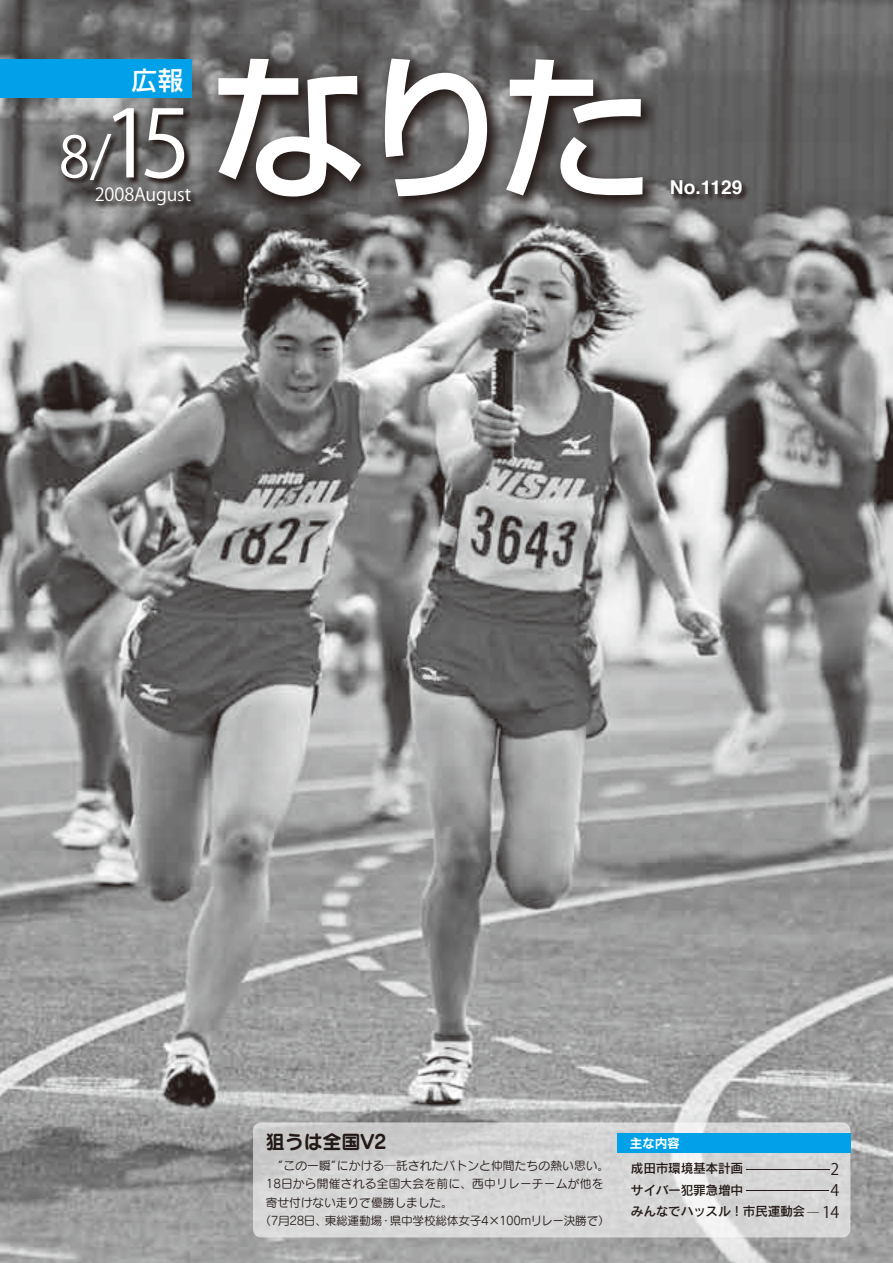
<style>
.page{position:relative;width:893px;height:1263px;background:#fff}
.page>*{position:absolute;margin:0;border:0;box-sizing:border-box;transform-origin:0 0}
.t1{font:500 159.45px "Shin Go Pro";color:#fff}
.t2{font:92.55px "Koz Go Pro";color:#fff}
.t3{font:56.4px "Koz Go Pro";color:#fff}
.t4{font:500 25.5px "Shin Go Pro";color:#fff}
.t5{font:700 19.2px "Helvetica";color:#fff}
.t6{font:19.2px "Seurat Pro B";letter-spacing:-.01em;color:#231916}
.t7{font:18px "Koz Go Pro";letter-spacing:-.015em;color:#fff}
.t8{font:15.9px "Koz Go Pro";color:#231916}
.t9{font:200 15.9px "Koz Go Pro";color:#231916;scale:4.94 1}
.t10{font:200 15.9px "Koz Go Pro";color:#231916;scale:5 1}
.t11{font:12.75px/21.3px "Rodin Pro DB";letter-spacing:-.025em;color:#231916}
.t12{font:12.75px "Rodin Pro B";color:#fff}
.t13{font:11.7px "Seurat Pro M";letter-spacing:.015em;color:#231916}
.t14{font:11.7px "Seurat Pro M";letter-spacing:-.03em;color:#231916}
.s1{font-weight:400}
.s2{font-weight:200}
</style>
<div class="page">
<img style="left:0;top:0;width:893px;height:1263px">
<div style="left:0;top:60px;width:191px;height:38px;background:#00a1e9"></div>
<svg style="left:208px;top:48px;width:455px;height:169px;background:#524e4d"></svg>
<svg style="left:670px;top:179px;width:80px;height:24px;background:#524e4d"></svg>
<svg style="left:59px;top:107px;width:139px;height:105px;background:#636160"></svg>
<svg style="left:253px;top:1122px;width:597px;height:115px;background:#d5d5d6"></svg>
<div style="left:617px;top:1133px;width:233px;height:19px;background:#00a1e9"></div>
<h3 class="t4" style="left:132px;top:59px;width:53px">広報</h3>
<h1 class="t1" style="left:208px;top:-3px;width:448px">なりた</h1>
<h2 class="t2" style="left:102px;top:84px;width:90px">15</h2>
<h3 class="t3" style="left:59px;top:120px;width:54px">8/</h3>
<h3 class="t7" style="left:95px;top:182px;width:98px">2008August</h3>
<h3 class="t5" style="left:670px;top:170px;width:74px">No.1129</h3>
<h3 class="t6" style="left:266px;top:1128px;width:122px">狙うは全国V2</h3>
<p class="t13" style="left:337px;top:1158px;width:274px">にかける─託されたバトンと仲間たちの熱い思い。</p>
<p class="t13" style="left:266px;top:1158px;width:78px">　“この一瞬”</p>
<p class="t13" style="left:266px;top:1176px;width:339px">18日から開催される全国大会を前に、西中リレーチームが他を</p>
<p class="t13" style="left:266px;top:1194px;width:189px">寄せ付けない走りで優勝しました。</p>
<p class="t14" style="left:390px;top:1212px;width:221px">県中学校総体女子4×100mリレー決勝で(</p>
<p class="t13" style="left:325px;top:1212px;width:59px">東総運動場</p>
<p class="t13" style="left:260px;top:1212px;width:69px">（7月28日、</p>
<p class="t13" style="left:380px;top:1212px;width:13px">・</p>
<p class="t12" style="left:630px;top:1135px;width:52px">主な内容</p>
<p class="t11" style="left:631px;top:1157px;width:176px">成田市環境基本計画<br>サイバー犯罪急増中<br>みんなでハッスル！市民運動会</p>
<h3 class="t8" style="left:830px;top:1159px;width:10px">2</h3>
<h3 class="t10" style="left:744px;top:1158px;width:19px">—</h3>
<h3 class="t9" style="left:743px;top:1179px;width:21px">—<span class="s1">4</span></h3>
<h3 class="t8" style="left:807px;top:1201px;width:34px"><span class="s2">—</span>14</h3>
</div>
